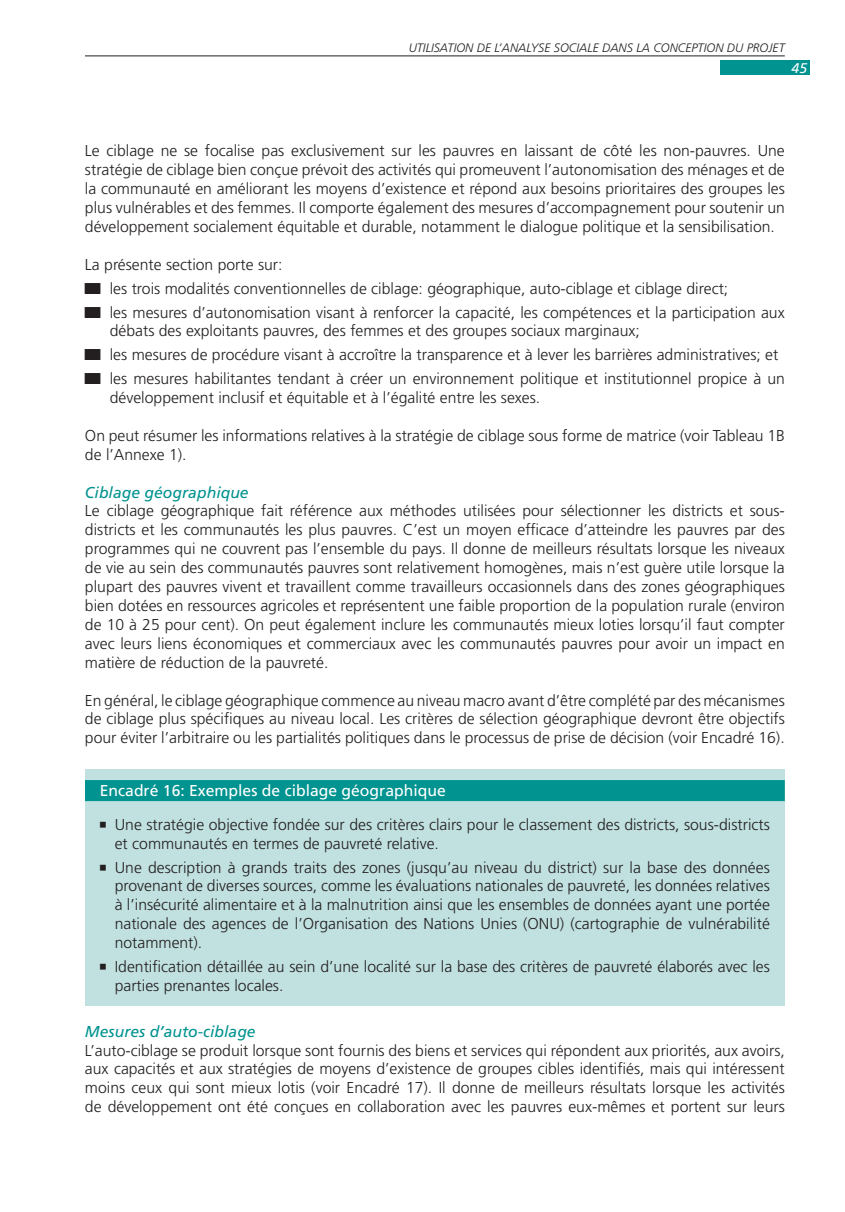
<style>
.page{position:relative;width:845px;height:1212px;background:#fff}
.page>*{position:absolute;margin:0;border:0;box-sizing:border-box;transform-origin:0 0}
.t1{font:300 15.75px/18.9px "Frutiger LT Std";color:#231f20;text-align:justify}
.t2{font:italic 15.75px "Frutiger LT Std";color:#009390}
.t3{font:15.75px "Frutiger LT Std";color:#fff}
.t4{font:italic 14px "Frutiger LT Std";color:#fff}
.t5{font:italic 300 12.25px "Frutiger LT Std";color:#231f20}
</style>
<div class="page">
<div style="left:720px;top:60px;width:89px;height:15px;background:#009390"></div>
<hr style="left:85px;top:55px;width:699px;height:1px;background:#231f20">
<div style="left:85px;top:769px;width:699px;height:237px;background:#c1e0e0"></div>
<div style="left:85px;top:780px;width:699px;height:21px;background:#009390"></div>
<p class="t5" style="left:408px;top:42px;width:377px">UTILISATION DE L’ANALYSE SOCIALE DANS LA CONCEPTION DU PROJET</p>
<p class="t4" style="left:791px;top:61px;width:17px">45</p>
<p class="t1" style="left:85px;top:142px;width:701px">Le ciblage ne se focalise pas exclusivement sur les pauvres en laissant de côté les non-pauvres. Une stratégie de ciblage bien conçue prévoit des activités qui promeuvent l’autonomisation des ménages et de la communauté en améliorant les moyens d’existence et répond aux besoins prioritaires des groupes les plus vulnérables et des femmes. Il comporte également des mesures d’accompagnement pour soutenir un développement socialement équitable et durable, notamment le dialogue politique et la sensibilisation.</p>
<p class="t1" style="left:110px;top:253px;width:676px;line-height:23.8px;text-align:left;text-indent:-25px">La présente section porte sur:<br>les trois modalités conventionnelles de ciblage: géographique, auto-ciblage et ciblage direct;<br>les mesures d’autonomisation visant à renforcer la capacité, les compétences et la participation aux</p>
<p class="t1" style="left:110px;top:320px;width:676px;line-height:23.8px;text-align:left">débats des exploitants pauvres, des femmes et des groupes sociaux marginaux;<br>les mesures de procédure visant à accroître la transparence et à lever les barrières administratives; et les mesures habilitantes tendant à créer un environnement politique et institutionnel propice à un</p>
<p class="t1" style="left:110px;top:389px;width:432px">développement inclusif et équitable et à l’égalité entre les sexes.</p>
<p class="t1" style="left:85px;top:427px;width:701px">On peut résumer les informations relatives à la stratégie de ciblage sous forme de matrice (voir Tableau 1B de l’Annexe 1).</p>
<p class="t2" style="left:85px;top:484px;width:165px">Ciblage géographique</p>
<p class="t1" style="left:85px;top:502px;width:701px">Le ciblage géographique fait référence aux méthodes utilisées pour sélectionner les districts et sous&shy;districts et les communautés les plus pauvres. C’est un moyen efficace d’atteindre les pauvres par des programmes qui ne couvrent pas l’ensemble du pays. Il donne de meilleurs résultats lorsque les niveaux de vie au sein des communautés pauvres sont relativement homogènes, mais n’est guère utile lorsque la plupart des pauvres vivent et travaillent comme travailleurs occasionnels dans des zones géographiques bien dotées en ressources agricoles et représentent une faible proportion de la population rurale (environ de 10 à 25 pour cent). On peut également inclure les communautés mieux loties lorsqu’il faut compter avec leurs liens économiques et commerciaux avec les communautés pauvres pour avoir un impact en matière de réduction de la pauvreté.</p>
<p class="t1" style="left:85px;top:691px;width:701px">En général, le ciblage géographique commence au niveau macro avant d’être complété par des mécanismes de ciblage plus spécifiques au niveau local. Les critères de sélection géographique devront être objectifs pour éviter l’arbitraire ou les partialités politiques dans le processus de prise de décision (voir Encadré 16).</p>
<p class="t3" style="left:100px;top:783px;width:347px">Encadré 16: Exemples de ciblage géographique</p>
<p class="t1" style="left:115px;top:815px;width:656px">Une stratégie objective fondée sur des critères clairs pour le classement des districts, sous-districts et communautés en termes de pauvreté relative.</p>
<p class="t1" style="left:115px;top:858px;width:656px">Une description à grands traits des zones (jusqu’au niveau du district) sur la base des données provenant de diverses sources, comme les évaluations nationales de pauvreté, les données relatives à l’insécurité alimentaire et à la malnutrition ainsi que les ensembles de données ayant une portée nationale des agences de l’Organisation des Nations Unies (ONU) (cartographie de vulnérabilité notamment).</p>
<p class="t1" style="left:115px;top:958px;width:656px">Identification détaillée au sein d’une localité sur la base des critères de pauvreté élaborés avec les parties prenantes locales.</p>
<p class="t2" style="left:85px;top:1023px;width:172px">Mesures d’auto-ciblage</p>
<p class="t1" style="left:85px;top:1041px;width:701px">L’auto-ciblage se produit lorsque sont fournis des biens et services qui répondent aux priorités, aux avoirs, aux capacités et aux stratégies de moyens d’existence de groupes cibles identifiés, mais qui intéressent moins ceux qui sont mieux lotis (voir Encadré 17). Il donne de meilleurs résultats lorsque les activités de développement ont été conçues en collaboration avec les pauvres eux-mêmes et portent sur leurs</p>
</div>
